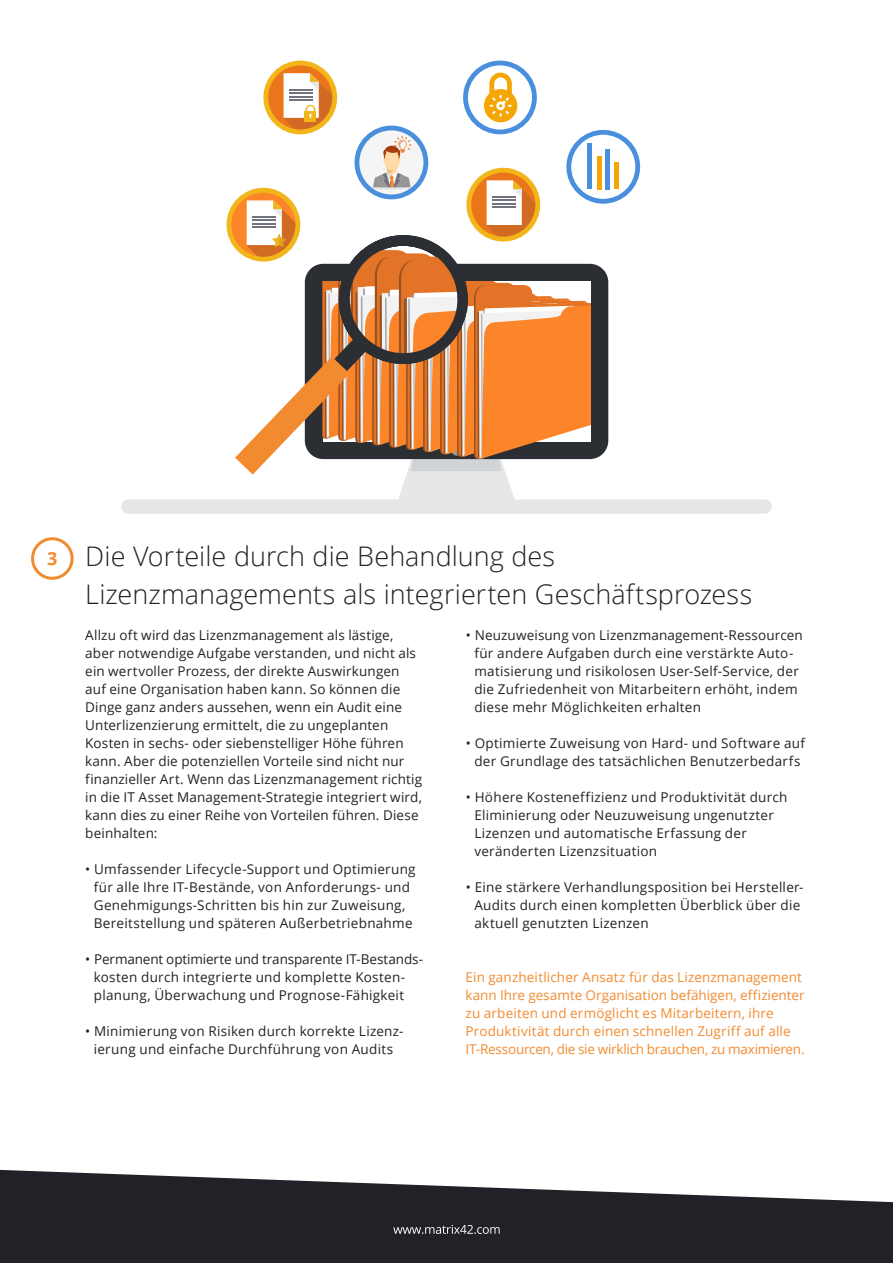
<style>
.page{position:relative;width:893px;height:1263px;background:#fff}
.page>*{position:absolute;margin:0;border:0;box-sizing:border-box;transform-origin:0 0}
.t1{font:300 27px/37.2px "Open Sans";color:#202227}
.t2{font:700 18px "Open Sans";color:#f28b30}
.t3{font:13.5px/18px "Open Sans";letter-spacing:.02em;color:#202227}
.t4{font:13.5px/18px "Open Sans";letter-spacing:.005em;color:#f28b30}
</style>
<div class="page">
<div style="left:31px;top:537px;width:43px;height:43px;border:3px solid #f28b30;border-radius:50%"></div>
<div style="left:121px;top:499px;width:651px;height:15px;background:#e6e6e6;border-radius:7px"></div>
<svg style="left:227px;top:61px;width:413px;height:439px"></svg>
<svg style="left:0;top:1170px;width:893px;height:93px;fill:#202227"></svg>
<svg style="left:393px;top:1225px;width:107px;height:9px"></svg>
<h2 class="t2" style="left:47px;top:546px;width:12px">3</h2>
<h1 class="t1" style="left:85px;top:537px;width:668px">Die Vorteile durch die Behandlung des<br>Lizenzmanagements als integrierten Geschäftsprozess</h1>
<p class="t3" style="left:85px;top:626px;width:338px">Allzu oft wird das Lizenzmanagement als lästige, aber notwendige Aufgabe verstanden, und nicht als ein wertvoller Prozess, der direkte Auswirkungen auf eine Organisation haben kann. So können die Dinge ganz anders aussehen, wenn ein Audit eine Unterlizenzierung ermittelt, die zu ungeplanten Kosten in sechs- oder siebenstelliger Höhe führen kann. Aber die potenziellen Vorteile sind nicht nur finanzieller Art. Wenn das Lizenzmanagement richtig in die IT Asset Management-Strategie integriert wird, kann dies zu einer Reihe von Vorteilen führen. Diese beinhalten:</p>
<p class="t3" style="left:85px;top:860px;width:332px;text-align:center">• Umfassender Lifecycle-Support und Optimierung für alle Ihre IT-Bestände, von Anforderungs- und Genehmigungs-Schritten bis hin zur Zuweisung, Bereitstellung und späteren Außerbetriebnahme</p>
<p class="t3" style="left:94px;top:950px;width:331px;text-indent:-9px">• Permanent optimierte und transparente IT-Bestands&shy;kosten durch integrierte und komplette Kosten&shy;planung, Überwachung und Prognose-Fähigkeit</p>
<p class="t3" style="left:85px;top:1022px;width:320px;text-align:center">• Minimierung von Risiken durch korrekte Lizenz&shy;ierung und einfache Durchführung von Audits</p>
<p class="t3" style="left:474px;top:626px;width:330px;text-indent:-9px">• Neuzuweisung von Lizenzmanagement-Ressourcen für andere Aufgaben durch eine verstärkte Auto&shy;matisierung und risikolosen User-Self-Service, der die Zufriedenheit von Mitarbeitern erhöht, indem diese mehr Möglichkeiten erhalten</p>
<p class="t3" style="left:466px;top:733px;width:341px;text-align:center">• Optimierte Zuweisung von Hard- und Software auf der Grundlage des tatsächlichen Benutzerbedarfs</p>
<p class="t3" style="left:474px;top:787px;width:315px;text-indent:-9px">• Höhere Kosteneffizienz und Produktivität durch Eliminierung oder Neuzuweisung ungenutzter Lizenzen und automatische Erfassung der veränderten Lizenzsituation</p>
<p class="t3" style="left:474px;top:877px;width:331px;text-indent:-9px">• Eine stärkere Verhandlungsposition bei Hersteller-<br>Audits durch einen kompletten Überblick über die aktuell genutzten Lizenzen</p>
<p class="t4" style="left:466px;top:967px;width:341px">Ein ganzheitlicher Ansatz für das Lizenzmanagement kann Ihre gesamte Organisation befähigen, effizienter zu arbeiten und ermöglicht es Mitarbeitern, ihre Produktivität durch einen schnellen Zugriff auf alle IT-Ressourcen, die sie wirklich brauchen, zu maximieren.</p>
</div>
